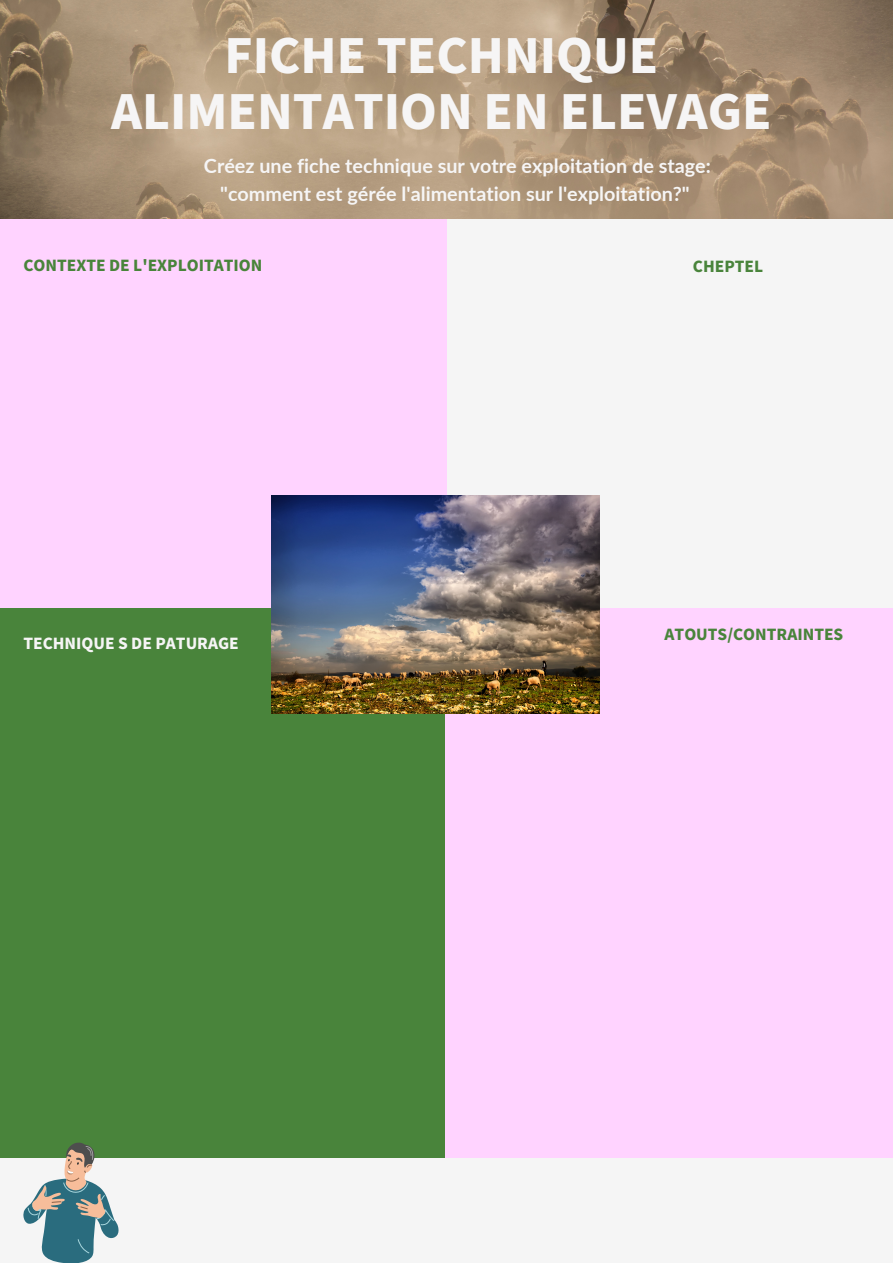
<style>
.page{position:relative;width:893px;height:1263px;background:#ffd3ff}
.page>*{position:absolute;margin:0;border:0;box-sizing:border-box;transform-origin:0 0}
.t1{font:900 46.88px/55.8px "Noto Sans JP";color:#f6f5f5;text-align:center}
.t2{font:700 19.8px/27.6px "Lato";color:#f6f5f5;text-align:center}
.t3{font:900 15.23px "Noto Sans JP";color:#49843b}
.t4{font:900 15.23px "Noto Sans JP";color:#f6f5f5}
</style>
<div class="page">
<div style="left:0;top:1158px;width:893px;height:105px;background:#f5f5f5"></div>
<div style="left:0;top:605px;width:445px;height:553px;background:#49843b"></div>
<div style="left:0;top:32px;width:447px;height:575px;background:#ffd3ff"></div>
<div style="left:447px;top:32px;width:446px;height:575px;background:#f5f5f5"></div>
<svg style="left:23px;top:1142px;width:95px;height:121px"></svg>
<img style="left:0;top:0;width:893px;height:218px">
<img style="left:272px;top:495px;width:328px;height:219px">
<h1 class="t1" style="left:111px;top:26px;width:662px">FICHE TECHNIQUE<br>ALIMENTATION EN ELEVAGE</h1>
<p class="t2" style="left:204px;top:152px;width:508px">Créez une fiche technique sur votre exploitation de stage: "comment est gérée l'alimentation sur l'exploitation?"</p>
<p class="t3" style="left:23px;top:253px;width:240px">CONTEXTE DE L'EXPLOITATION</p>
<p class="t4" style="left:23px;top:631px;width:217px">TECHNIQUE S DE PATURAGE</p>
<p class="t3" style="left:693px;top:254px;width:72px">CHEPTEL</p>
<p class="t3" style="left:664px;top:622px;width:180px">ATOUTS/CONTRAINTES</p>
</div>
